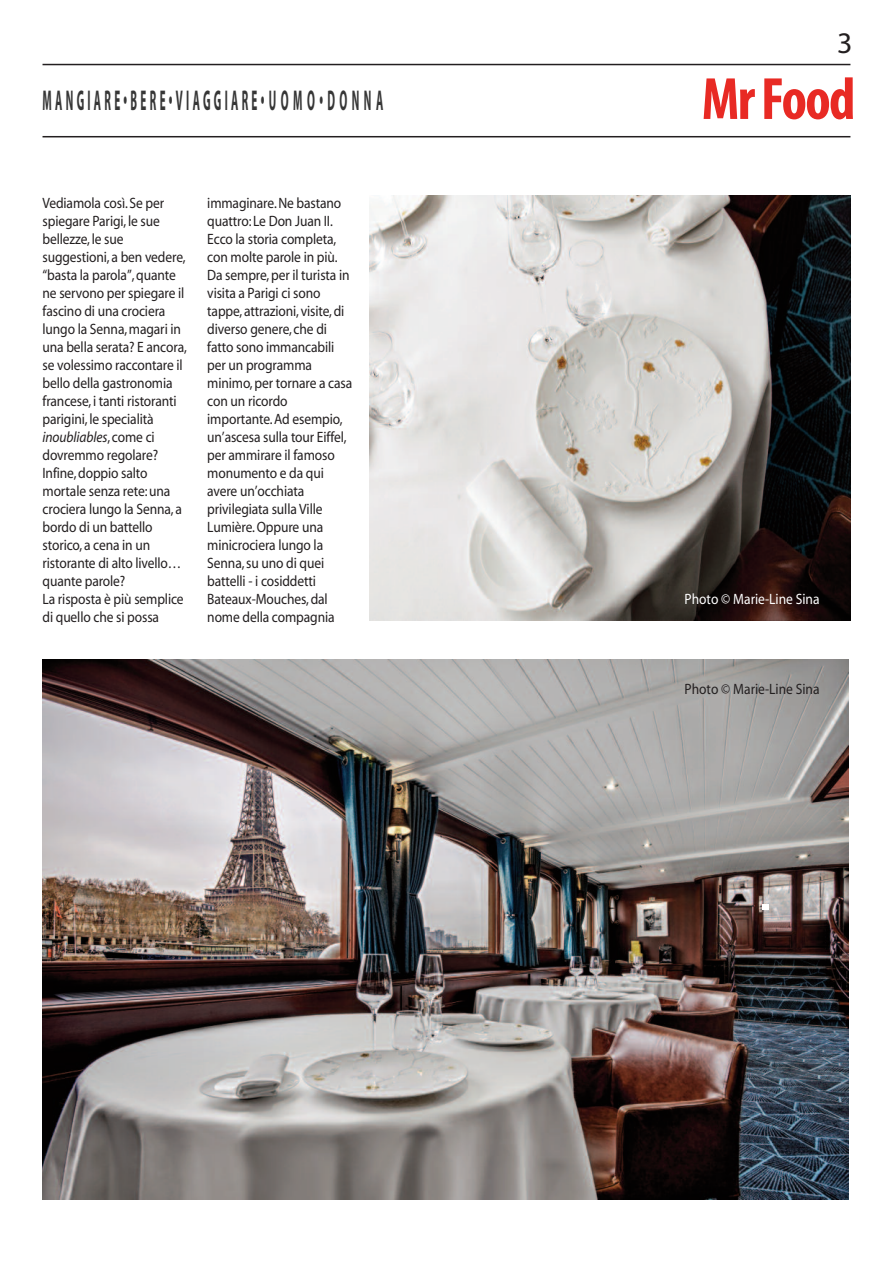
<style>
.page{position:relative;width:893px;height:1263px;background:#fff}
.page>*{position:absolute;margin:0;border:0;box-sizing:border-box;transform-origin:0 0}
.t1{font:60.15px "Myriad Cn Bold+NCSSVR";letter-spacing:-.03em;color:#e82a24}
.t2{font:30px "Myriad Roman+KSJDOO";color:#231f20}
.t3{font:28.65px "Myriad Bold+ZNSSFL";letter-spacing:.3em;color:#363636;scale:.39 1}
.t4{font:15px/18px "Myriad Roman+KSJDOO";letter-spacing:-.01em;color:#231f20;scale:.9 1}
.t5{font:15px "Myriad Roman+KSJDOO";color:#fff;scale:.9 1}
.t6{font:15px "Myriad Italic+SJBAHA";letter-spacing:-.005em;color:#231f20;scale:.9 1}
.s1{font-family:"Myriad Roman+KSJDOO"}
</style>
<div class="page">
<hr style="left:43px;top:64px;width:807px;height:1px;background:#231f20">
<hr style="left:43px;top:136px;width:807px;height:1px;background:#231f20">
<img style="left:43px;top:660px;width:806px;height:539px">
<img style="left:370px;top:196px;width:480px;height:425px">
<div style="left:762px;top:904px;width:7px;height:6px;background:#fff"></div>
<h3 class="t3" style="left:43px;top:90px;width:875px">MANGIARE•BERE•VIAGGIARE•UOMO•DONNA</h3>
<p class="t4" style="left:43px;top:195px;width:162px">Vediamola così. Se per spiegare Parigi, le sue bellezze, le sue suggestioni, a ben vedere, “basta la parola”, quante ne servono per spiegare il fascino di una crociera lungo la Senna, magari in una bella serata? E ancora, se volessimo raccontare il bello della gastronomia francese, i tanti ristoranti parigini, le specialità</p>
<p class="t6" style="left:43px;top:431px;width:126px">inoubliables<span class="s1">, come ci</span></p>
<p class="t4" style="left:43px;top:447px;width:158px">dovremmo regolare?<br>Infine, doppio salto mortale senza rete: una crociera lungo la Senna, a bordo di un battello storico, a cena in un ristorante di alto livello… quante parole?<br>La risposta è più semplice di quello che si possa</p>
<p class="t4" style="left:207px;top:195px;width:163px">immaginare. Ne bastano quattro: Le Don Juan II.<br>Ecco la storia completa, con molte parole in più.<br>Da sempre, per il turista in visita a Parigi ci sono tappe, attrazioni, visite, di diverso genere, che di fatto sono immancabili per un programma minimo, per tornare a casa con un ricordo importante. Ad esempio, un’ascesa sulla tour Eiffel, per ammirare il famoso monumento e da qui avere un’occhiata privilegiata sulla Ville<br>Lumière. Oppure una minicrociera lungo la<br>Senna, su uno di quei battelli - i cosiddetti<br>Bateaux-Mouches, dal nome della compagnia</p>
<h2 class="t2" style="left:837px;top:31px;width:17px">3</h2>
<h1 class="t1" style="left:702px;top:78px;width:155px">Mr Food</h1>
<p class="t5" style="left:685px;top:593px;width:151px">Photo © Marie-Line Sina</p>
<p class="t4" style="left:685px;top:681px;width:151px">Photo © Marie-Line Sina</p>
</div>
